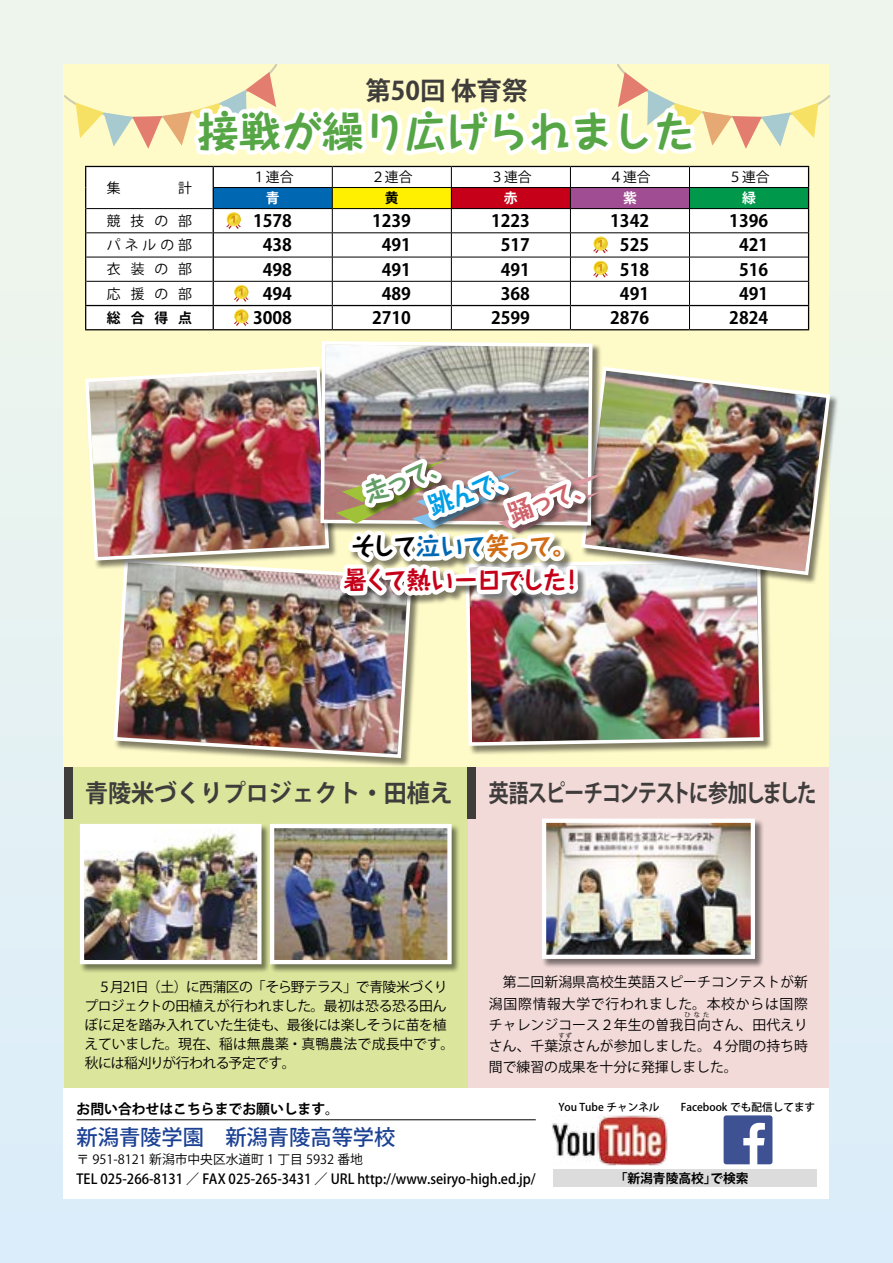
<style>
.page{position:relative;width:893px;height:1263px;background:#e6f2f2}
.page>*{position:absolute;margin:0;border:0;box-sizing:border-box;transform-origin:0 0}
.t1{font:700 41.4px "Taka Hand Std";color:#56a646}
.t2{font:700 25.5px "Koz Go Pr 6 N";color:#3f3d3c}
.t3{font:700 24.45px/34px "Taka Hand Std";letter-spacing:-.075em;color:#c50018;text-align:center}
.t4{font:700 24.45px "Koz Go Pro";letter-spacing:-.09em;color:#3f3d3c;scale:.81 1}
.t5{font:700 24.45px "Koz Go Pro";letter-spacing:-.015em;color:#3f3d3c;scale:.94 1}
.t6{font:700 24.45px "Taka Hand Std";color:#629e66}
.t7{font:700 24.45px "Taka Hand Std";color:#009fe6}
.t8{font:700 24.45px "Taka Hand Std";color:#cf636b}
.t9{font:500 21.3px "Koz Go Pr 6 N";color:#1d4294}
.t10{font:700 16.95px "Koz Go Pr 6 N";color:#000}
.t11{font:13.8px/19.2px "Koz Go Pro";letter-spacing:-.025em;color:#000}
.t12{font:13.8px/21.3px "Koz Go Pro";color:#000;text-align:justify}
.t13{font:500 13.8px "Koz Go Pr 6 N";color:#000;scale:.95 1}
.t14{font:13.8px "Koz Go Pr 6 N";letter-spacing:.29em;color:#000}
.t15{font:700 13.8px "Koz Go Pr 6 N";color:#000}
.t16{font:700 13.8px "Koz Go Pr 6 N";color:#fff}
.t17{font:12.75px "Koz Go Pr 6 N";color:#000}
.t18{font:700 12.75px "Koz Go Pr 6 N";color:#000}
.t19{font:500 10.65px "Koz Go Pr 6 N";color:#000}
.t20{font:6.45px "Koz Go Pro";color:#000}
.s1{color:#000}
.s2{color:#0068b3}
.s3{color:#d16c15}
</style>
<div class="page">
<div style="left:64px;top:64px;width:765px;height:703px;background:#fffbc8"></div>
<div style="left:468px;top:767px;width:361px;height:322px;background:#f2dad8"></div>
<div style="left:64px;top:767px;width:404px;height:322px;background:#dbe59b"></div>
<div style="left:465px;top:558px;width:307px;height:197px;background:#000;opacity:.5"></div>
<img style="left:594px;top:584px;width:171px;height:164px">
<img style="left:113px;top:569px;width:206px;height:191px">
<div style="left:85px;top:367px;width:253px;height:202px;background:#000;opacity:.5"></div>
<img style="left:85px;top:366px;width:233px;height:196px">
<div style="left:581px;top:367px;width:258px;height:217px;background:#000;opacity:.5"></div>
<img style="left:609px;top:367px;width:223px;height:210px">
<img style="left:319px;top:330px;width:275px;height:759px">
<div style="left:64px;top:1089px;width:765px;height:110px;background:#fff"></div>
<hr style="left:77px;top:1119px;width:459px;height:1px;background:#000">
<div style="left:553px;top:1169px;width:263px;height:17px;background:#dcdcdc"></div>
<img style="left:552px;top:1115px;width:116px;height:50px">
<svg style="left:724px;top:1115px;width:48px;height:49px"></svg>
<hr style="left:85px;top:329px;width:128px;height:1px;background:#000">
<hr style="left:213px;top:329px;width:119px;height:1px;background:#000">
<hr style="left:332px;top:329px;width:119px;height:1px;background:#000">
<hr style="left:451px;top:329px;width:119px;height:1px;background:#000">
<hr style="left:570px;top:329px;width:119px;height:1px;background:#000">
<hr style="left:689px;top:329px;width:120px;height:1px;background:#000">
<div style="left:541px;top:818px;width:223px;height:150px;background:#000;opacity:.5"></div>
<img style="left:540px;top:816px;width:217px;height:145px">
<div style="left:79px;top:823px;width:191px;height:150px;background:#000;opacity:.5"></div>
<div style="left:270px;top:823px;width:190px;height:150px;background:#000;opacity:.5"></div>
<img style="left:79px;top:822px;width:375px;height:144px">
<div style="left:468px;top:767px;width:8px;height:52px;background:#3f3d3c"></div>
<div style="left:64px;top:767px;width:8px;height:52px;background:#3f3d3c"></div>
<img style="left:318px;top:355px;width:291px;height:286px">
<svg style="left:63px;top:63px;width:768px;height:266px"></svg>
<h2 class="t2" style="left:365px;top:76px;width:164px">第50回体育祭</h2>
<h1 class="t1" style="left:198px;top:103px;width:499px">接戦が繰り広げられました</h1>
<p class="t14" style="left:107px;top:180px;width:44px">集 　</p>
<p class="t14" style="left:178px;top:180px;width:15px">計</p>
<p class="t14" style="left:252px;top:169px;width:43px">１連合</p>
<p class="t14" style="left:371px;top:169px;width:43px">２連合</p>
<p class="t14" style="left:490px;top:169px;width:43px">３連合</p>
<p class="t14" style="left:609px;top:169px;width:43px">４連合</p>
<p class="t14" style="left:728px;top:169px;width:43px">５連合</p>
<p class="t16" style="left:266px;top:190px;width:15px">青</p>
<p class="t15" style="left:385px;top:190px;width:15px">黄</p>
<p class="t16" style="left:504px;top:190px;width:15px">赤</p>
<p class="t16" style="left:623px;top:190px;width:15px">紫</p>
<p class="t16" style="left:742px;top:190px;width:15px">緑</p>
<p class="t14" style="left:107px;top:213px;width:87px">競技の部</p>
<p class="t10" style="left:253px;top:211px;width:40px">1578</p>
<p class="t10" style="left:372px;top:211px;width:40px">1239</p>
<p class="t10" style="left:491px;top:211px;width:40px">1223</p>
<p class="t10" style="left:610px;top:211px;width:40px">1342</p>
<p class="t10" style="left:729px;top:211px;width:40px">1396</p>
<p class="t14" style="left:107px;top:237px;width:87px">パネルの部</p>
<p class="t10" style="left:263px;top:236px;width:31px">438</p>
<p class="t10" style="left:382px;top:236px;width:31px">491</p>
<p class="t10" style="left:501px;top:236px;width:31px">517</p>
<p class="t10" style="left:620px;top:236px;width:31px">525</p>
<p class="t10" style="left:739px;top:236px;width:31px">421</p>
<p class="t14" style="left:107px;top:262px;width:87px">衣装の部</p>
<p class="t10" style="left:263px;top:260px;width:31px">498</p>
<p class="t10" style="left:382px;top:260px;width:31px">491</p>
<p class="t10" style="left:501px;top:260px;width:31px">491</p>
<p class="t10" style="left:620px;top:260px;width:31px">518</p>
<p class="t10" style="left:739px;top:260px;width:31px">516</p>
<p class="t14" style="left:107px;top:286px;width:87px">応援の部</p>
<p class="t10" style="left:263px;top:284px;width:31px">494</p>
<p class="t10" style="left:382px;top:284px;width:31px">489</p>
<p class="t10" style="left:501px;top:284px;width:31px">368</p>
<p class="t10" style="left:620px;top:284px;width:31px">491</p>
<p class="t10" style="left:739px;top:284px;width:31px">491</p>
<p class="t15" style="left:107px;top:310px;width:87px">総合得点</p>
<p class="t10" style="left:253px;top:308px;width:40px">3008</p>
<p class="t10" style="left:372px;top:308px;width:40px">2710</p>
<p class="t10" style="left:491px;top:308px;width:40px">2599</p>
<p class="t10" style="left:610px;top:308px;width:40px">2876</p>
<p class="t10" style="left:729px;top:308px;width:40px">2824</p>
<h3 class="t6" style="left:359px;top:477px;width:92px;rotate:-20deg">走って、</h3>
<h3 class="t7" style="left:423px;top:490px;width:96px;rotate:-20deg">跳んで、</h3>
<h3 class="t8" style="left:503px;top:498px;width:92px;rotate:-20deg">踊って、</h3>
<h3 class="t3" style="left:343px;top:527px;width:242px"><span class="s1">そして</span><span class="s2">泣いて</span><span class="s3">笑って。</span>暑くて熱い一日でした！</h3>
<h3 class="t5" style="left:85px;top:778px;width:393px">青陵米づくりプロジェクト・田植え</h3>
<h3 class="t4" style="left:489px;top:778px;width:406px">英語スピーチコンテストに参加しました</h3>
<p class="t11" style="left:84px;top:977px;width:371px">　５月21日（土）に西蒲区の「そら野テラス」で青陵米づくりプロジェクトの田植えが行われました。最初は恐る恐る田んぼに足を踏み入れていた生徒も、最後には楽しそうに苗を植えていました。現在、稲は無農薬・真鴨農法で成長中です。秋には稲刈りが行われる予定です。</p>
<p class="t12" style="left:489px;top:972px;width:321px">　第二回新潟県高校生英語スピーチコンテストが新潟国際情報大学で行われました。本校からは国際チャレンジコース２年生の曽我日向さん、田代えり</p>
<p class="t20" style="left:685px;top:1010px;width:26px">ひなた</p>
<p class="t12" style="left:489px;top:1036px;width:320px">さん、千葉涼さんが参加しました。４分間の持ち時</p>
<p class="t20" style="left:559px;top:1032px;width:15px">すず</p>
<p class="t12" style="left:489px;top:1057px;width:250px">間で練習の成果を十分に発揮しました。</p>
<p class="t15" style="left:77px;top:1101px;width:264px">お問い合わせはこちらまでお願いします。</p>
<h3 class="t9" style="left:77px;top:1125px;width:320px">新潟青陵学園　新潟青陵高等学校</h3>
<p class="t17" style="left:77px;top:1152px;width:288px">〒 951-8121 新潟市中央区水道町 1 丁目 5932 番地</p>
<p class="t13" style="left:77px;top:1171px;width:485px">TEL 025-266-8131 ／ FAX 025-265-3431 ／ URL http://www.seiryo-high.ed.jp/</p>
<p class="t19" style="left:559px;top:1101px;width:103px">You Tube チャンネル</p>
<p class="t19" style="left:681px;top:1101px;width:136px">Facebook でも配信してます</p>
<p class="t18" style="left:615px;top:1171px;width:135px">「新潟青陵高校」で検索</p>
</div>
